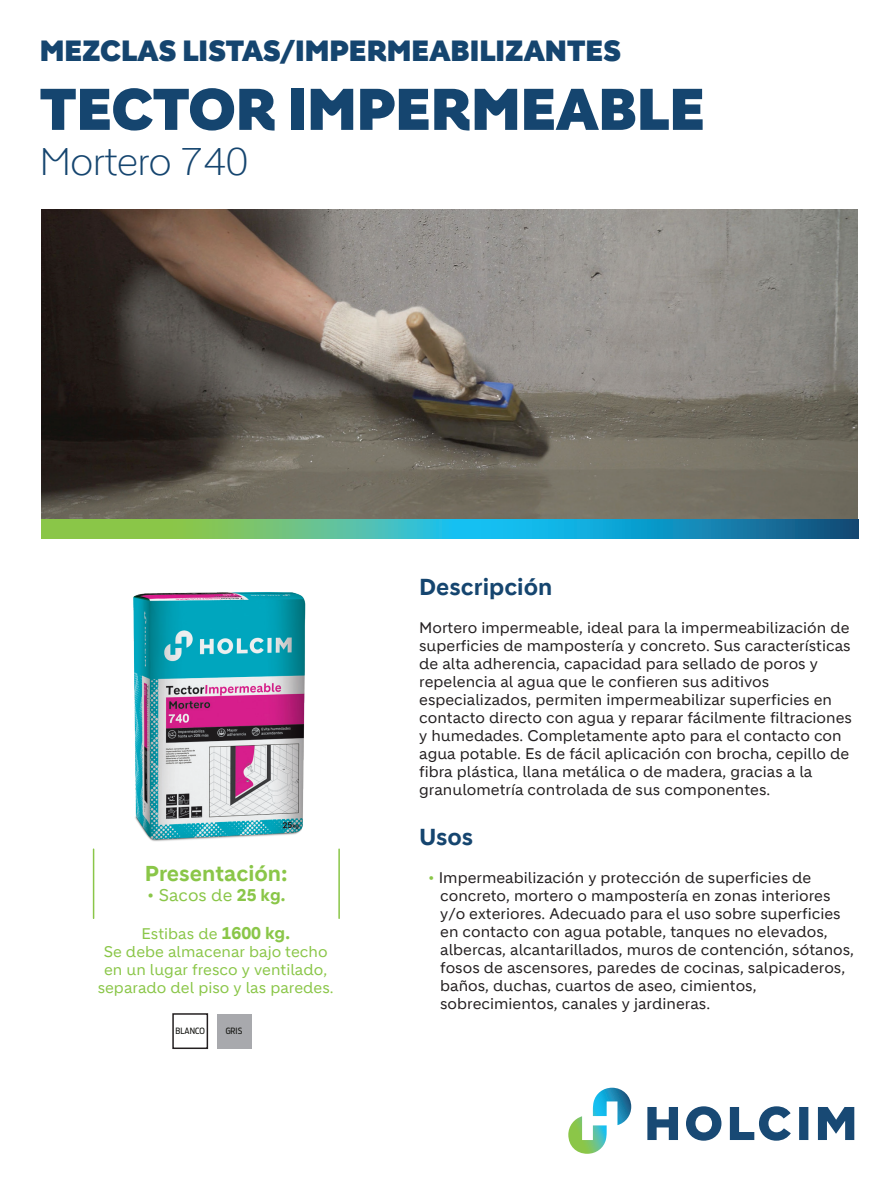
<style>
.page{position:relative;width:893px;height:1191px;background:#fff}
.page>*{position:absolute;margin:0;border:0;box-sizing:border-box;transform-origin:0 0}
.t1{font:900 57px "Holcim Headline";color:#15456f}
.t2{font:300 37.5px "Holcim Headline";color:#15456f}
.t3{font:900 28.5px "Holcim Headline";color:#15456f}
.t4{font:700 22.5px "Holcim";color:#15456f}
.t5{font:700 21px "Holcim";color:#8ac648}
.t6{font:16.5px "Holcim";color:#8ac648}
.t7{font:15px/18px "Holcim";color:#231f20}
.t8{font:15px/18px "Holcim";color:#8ac648;text-align:center}
.t9{font:8.55px "Ford Antenna Cond";color:#12130f}
.s1{font-weight:700}
.s2{font-weight:700;font-size:16.5px}
.s3{color:#8ac648}
</style>
<div class="page">
<img style="left:42px;top:210px;width:816px;height:309px">
<div style="left:172px;top:1013px;width:36px;height:36px;background:#fff;border:2px solid #231f20"></div>
<div style="left:217px;top:1014px;width:34px;height:34px;background:#a8a9ad"></div>
<svg style="left:42px;top:519px;width:816px;height:20px;background:#40ab9e"></svg>
<hr style="left:93px;top:849px;width:1px;height:69px;background:#8ac648">
<hr style="left:338px;top:849px;width:2px;height:69px;background:#8ac648">
<img style="left:94px;top:592px;width:246px;height:285px">
<svg style="left:647px;top:1106px;width:207px;height:34px"></svg>
<svg style="left:568px;top:1087px;width:63px;height:66px"></svg>
<h3 class="t3" style="left:40px;top:34px;width:583px">MEZCLAS LISTAS/IMPERMEABILIZANTES</h3>
<h1 class="t1" style="left:40px;top:76px;width:667px">TECTOR IMPERMEABLE</h1>
<h2 class="t2" style="left:40px;top:140px;width:210px">Mortero 740</h2>
<h3 class="t5" style="left:145px;top:861px;width:144px">Presentación:</h3>
<p class="t6" style="left:147px;top:885px;width:140px">• Sacos de <span class="s1">25 kg.</span></p>
<p class="t8" style="left:98px;top:925px;width:237px">Estibas de <span class="s2">1600 kg.<br></span>Se debe almacenar bajo techo en un lugar fresco y ventilado, separado del piso y las paredes.</p>
<p class="t9" style="left:176px;top:1023px;width:31px">BLANCO</p>
<p class="t9" style="left:226px;top:1023px;width:18px">GRIS</p>
<h3 class="t4" style="left:419px;top:574px;width:135px">Descripción</h3>
<p class="t7" style="left:419px;top:619px;width:434px">Mortero impermeable, ideal para la impermeabilización de superficies de mampostería y concreto. Sus características de alta adherencia, capacidad para sellado de poros y repelencia al agua que le confieren sus aditivos especializados, permiten impermeabilizar superficies en contacto directo con agua y reparar fácilmente filtraciones y humedades. Completamente apto para el contacto con agua potable. Es de fácil aplicación con brocha, cepillo de fibra plástica, llana metálica o de madera, gracias a la granulometría controlada de sus componentes.</p>
<h3 class="t4" style="left:419px;top:823px;width:56px">Usos</h3>
<p class="t7" style="left:440px;top:868px;width:415px;text-indent:-12px"><span class="s3">•</span> Impermeabilización y protección de superficies de concreto, mortero o mampostería en zonas interiores y/o exteriores. Adecuado para el uso sobre superficies en contacto con agua potable, tanques no elevados, albercas, alcantarillados, muros de contención, sótanos, fosos de ascensores, paredes de cocinas, salpicaderos, baños, duchas, cuartos de aseo, cimientos, sobrecimientos, canales y jardineras.</p>
</div>
